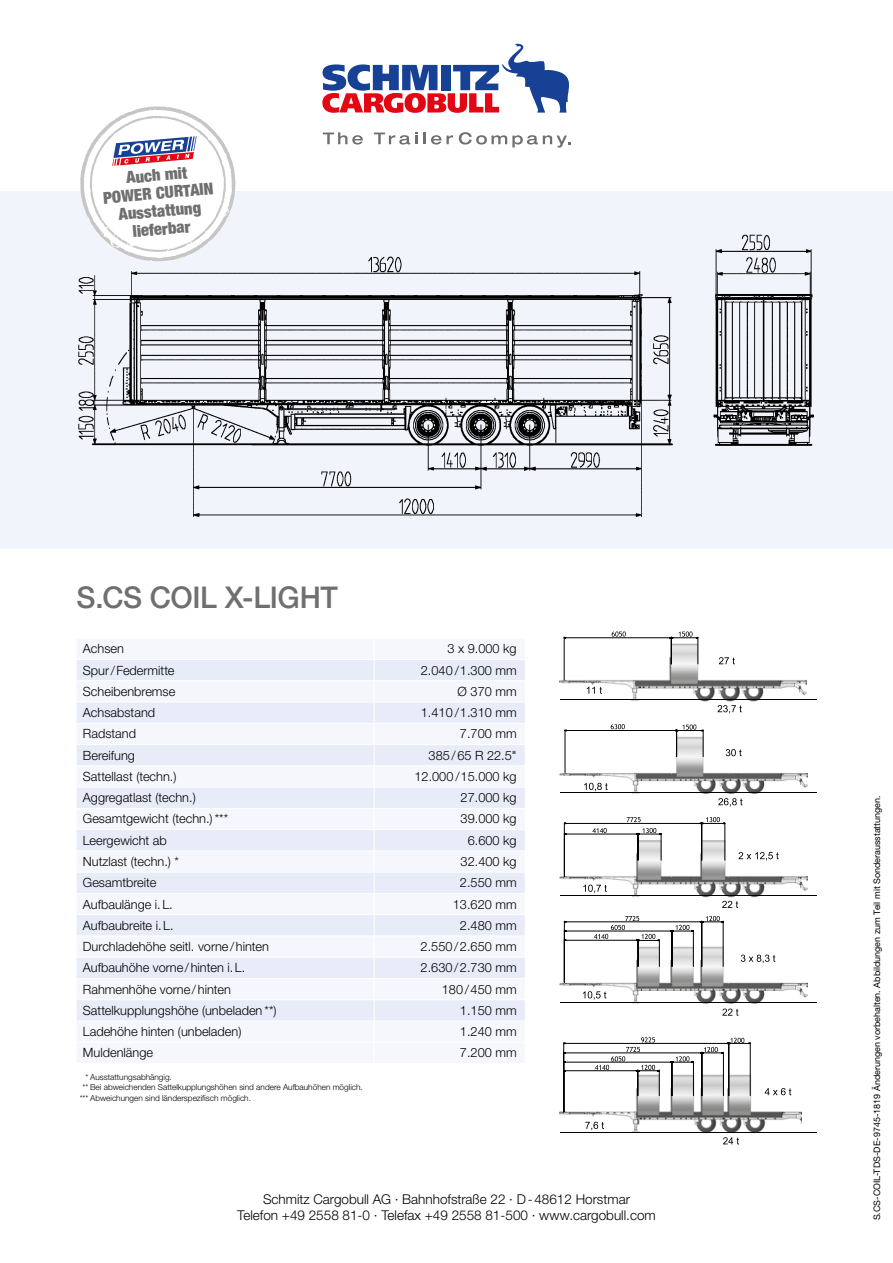
<style>
.page{position:relative;width:893px;height:1263px;background:#fff}
.page>*{position:absolute;margin:0;border:0;box-sizing:border-box;transform-origin:0 0}
.t1{font:500 30px "Helvetica Neue LTW1 G";letter-spacing:-.015em;color:#706f6f}
.t2{font:900 condensed 16.5px/18px "Helvetica Neue LTW1 G";color:#706f6f;text-align:center}
.t3{font:300 13.5px/16.5px "Helvetica Neue LTW1 G";color:#000;text-align:center}
.t4{font:300 12.75px "Helvetica Neue LTW1 G";color:#000}
.t5{font:9px "Helvetica Neue LTW1 G";color:#000}
.t6{font:300 8.25px "Helvetica Neue LTW1 G";color:#000}
</style>
<div class="page">
<div style="left:0;top:191px;width:893px;height:358px;background:#f2f4fb"></div>
<img style="left:78px;top:234px;width:736px;height:283px">
<img style="left:560px;top:639px;width:246px;height:63px">
<img style="left:560px;top:731px;width:247px;height:63px">
<img style="left:560px;top:835px;width:247px;height:69px">
<img style="left:560px;top:941px;width:247px;height:70px">
<img style="left:560px;top:1067px;width:242px;height:65px">
<hr style="left:564px;top:637px;width:1px;height:43px;background:#000">
<hr style="left:566px;top:637px;width:104px;height:1px;background:#000">
<svg style="left:719px;top:657px;width:16px;height:7px"></svg>
<svg style="left:587px;top:687px;width:15px;height:7px"></svg>
<svg style="left:717px;top:705px;width:25px;height:9px"></svg>
<svg style="left:612px;top:631px;width:14px;height:6px"></svg>
<svg style="left:670px;top:631px;width:29px;height:33px"></svg>
<hr style="left:565px;top:730px;width:1px;height:43px;background:#000">
<hr style="left:566px;top:730px;width:109px;height:1px;background:#000">
<svg style="left:726px;top:749px;width:16px;height:7px"></svg>
<svg style="left:584px;top:783px;width:24px;height:8px"></svg>
<svg style="left:718px;top:798px;width:25px;height:9px"></svg>
<svg style="left:611px;top:724px;width:14px;height:5px"></svg>
<svg style="left:675px;top:724px;width:29px;height:33px"></svg>
<hr style="left:566px;top:834px;width:70px;height:1px;background:#000">
<hr style="left:725px;top:823px;width:1px;height:37px;background:#000">
<hr style="left:564px;top:823px;width:1px;height:53px;background:#000">
<hr style="left:701px;top:823px;width:1px;height:37px;background:#000">
<hr style="left:566px;top:823px;width:134px;height:1px;background:#000">
<svg style="left:738px;top:852px;width:41px;height:8px"></svg>
<svg style="left:583px;top:884px;width:24px;height:9px"></svg>
<svg style="left:722px;top:901px;width:16px;height:7px"></svg>
<svg style="left:592px;top:828px;width:15px;height:5px"></svg>
<svg style="left:636px;top:828px;width:26px;height:32px"></svg>
<svg style="left:700px;top:817px;width:25px;height:7px"></svg>
<svg style="left:627px;top:817px;width:14px;height:5px"></svg>
<hr style="left:566px;top:940px;width:71px;height:1px;background:#000">
<hr style="left:566px;top:931px;width:105px;height:1px;background:#000">
<hr style="left:723px;top:921px;width:1px;height:45px;background:#000">
<hr style="left:564px;top:921px;width:1px;height:61px;background:#000">
<hr style="left:701px;top:921px;width:1px;height:45px;background:#000">
<hr style="left:566px;top:921px;width:134px;height:1px;background:#000">
<hr style="left:693px;top:930px;width:1px;height:36px;background:#000">
<hr style="left:672px;top:930px;width:1px;height:36px;background:#000">
<svg style="left:741px;top:955px;width:34px;height:8px"></svg>
<svg style="left:583px;top:991px;width:23px;height:9px"></svg>
<svg style="left:722px;top:1008px;width:16px;height:8px"></svg>
<svg style="left:700px;top:916px;width:23px;height:7px"></svg>
<svg style="left:594px;top:916px;width:66px;height:50px"></svg>
<svg style="left:670px;top:925px;width:23px;height:7px"></svg>
<hr style="left:560px;top:700px;width:256px;height:1px;background:#000">
<hr style="left:560px;top:792px;width:256px;height:1px;background:#000">
<hr style="left:560px;top:896px;width:256px;height:1px;background:#000">
<hr style="left:560px;top:1002px;width:256px;height:1px;background:#000">
<hr style="left:560px;top:1132px;width:256px;height:1px;background:#000">
<hr style="left:693px;top:1061px;width:1px;height:35px;background:#000">
<hr style="left:723px;top:1052px;width:1px;height:44px;background:#000">
<hr style="left:750px;top:1043px;width:1px;height:53px;background:#000">
<hr style="left:563px;top:1043px;width:1px;height:69px;background:#000">
<hr style="left:728px;top:1043px;width:1px;height:53px;background:#000">
<hr style="left:565px;top:1043px;width:162px;height:1px;background:#000">
<hr style="left:702px;top:1052px;width:1px;height:44px;background:#000">
<hr style="left:565px;top:1053px;width:135px;height:1px;background:#000">
<hr style="left:672px;top:1061px;width:1px;height:35px;background:#000">
<hr style="left:565px;top:1062px;width:105px;height:1px;background:#000">
<hr style="left:565px;top:1070px;width:71px;height:1px;background:#000">
<svg style="left:765px;top:1088px;width:26px;height:7px"></svg>
<svg style="left:585px;top:1122px;width:19px;height:8px"></svg>
<svg style="left:723px;top:1137px;width:16px;height:7px"></svg>
<svg style="left:670px;top:1056px;width:23px;height:7px"></svg>
<svg style="left:595px;top:1037px;width:65px;height:59px"></svg>
<svg style="left:700px;top:1038px;width:50px;height:16px"></svg>
<svg style="left:77px;top:660px;width:448px;height:361px"></svg>
<svg style="left:80px;top:106px;width:155px;height:155px"></svg>
<svg style="left:323px;top:132px;width:40px;height:13px"></svg>
<svg style="left:374px;top:132px;width:43px;height:13px"></svg>
<svg style="left:424px;top:132px;width:29px;height:13px"></svg>
<svg style="left:459px;top:132px;width:112px;height:16px"></svg>
<svg style="left:322px;top:44px;width:247px;height:69px"></svg>
<p class="t2" style="left:101px;top:171px;width:112px;rotate:-5deg">Auch mit<br>POWER CURTAIN<br>Ausstattung lieferbar</p>
<h1 class="t1" style="left:77px;top:579px;width:263px">S.CS COIL X-LIGHT</h1>
<p class="t4" style="left:83px;top:641px;width:43px">Achsen</p>
<p class="t4" style="left:447px;top:641px;width:71px">3 x 9.000 kg</p>
<p class="t4" style="left:83px;top:662px;width:93px">Spur / Federmitte</p>
<p class="t4" style="left:421px;top:662px;width:97px">2.040 / 1.300 mm</p>
<p class="t4" style="left:83px;top:684px;width:94px">Scheibenbremse</p>
<p class="t4" style="left:458px;top:684px;width:61px">Ø 370 mm</p>
<p class="t4" style="left:83px;top:705px;width:74px">Achsabstand</p>
<p class="t4" style="left:421px;top:705px;width:97px">1.410 / 1.310 mm</p>
<p class="t4" style="left:83px;top:726px;width:55px">Radstand</p>
<p class="t4" style="left:460px;top:726px;width:58px">7.700 mm</p>
<p class="t4" style="left:83px;top:747px;width:54px">Bereifung</p>
<p class="t4" style="left:429px;top:747px;width:90px">385 / 65 R 22.5"</p>
<p class="t4" style="left:83px;top:769px;width:95px">Sattellast (techn.)</p>
<p class="t4" style="left:414px;top:769px;width:104px">12.000 / 15.000 kg</p>
<p class="t4" style="left:83px;top:790px;width:114px">Aggregatlast (techn.)</p>
<p class="t4" style="left:461px;top:790px;width:57px">27.000 kg</p>
<p class="t4" style="left:83px;top:811px;width:147px">Gesamtgewicht (techn.) ***</p>
<p class="t4" style="left:461px;top:811px;width:57px">39.000 kg</p>
<p class="t4" style="left:83px;top:832px;width:85px">Leergewicht ab</p>
<p class="t4" style="left:468px;top:832px;width:50px">6.600 kg</p>
<p class="t4" style="left:83px;top:854px;width:98px">Nutzlast (techn.) *</p>
<p class="t4" style="left:461px;top:854px;width:57px">32.400 kg</p>
<p class="t4" style="left:83px;top:875px;width:75px">Gesamtbreite</p>
<p class="t4" style="left:460px;top:875px;width:58px">2.550 mm</p>
<p class="t4" style="left:83px;top:896px;width:91px">Aufbaulänge i. L.</p>
<p class="t4" style="left:453px;top:896px;width:65px">13.620 mm</p>
<p class="t4" style="left:83px;top:917px;width:92px">Aufbaubreite i. L.</p>
<p class="t4" style="left:460px;top:917px;width:58px">2.480 mm</p>
<p class="t4" style="left:83px;top:939px;width:188px">Durchladehöhe seitl. vorne / hinten</p>
<p class="t4" style="left:421px;top:939px;width:98px">2.550 / 2.650 mm</p>
<p class="t4" style="left:83px;top:960px;width:164px">Aufbauhöhe vorne / hinten i. L.</p>
<p class="t4" style="left:421px;top:960px;width:98px">2.630 / 2.730 mm</p>
<p class="t4" style="left:83px;top:981px;width:150px">Rahmenhöhe vorne / hinten</p>
<p class="t4" style="left:442px;top:981px;width:76px">180 / 450 mm</p>
<p class="t4" style="left:83px;top:1002px;width:195px">Sattelkupplungshöhe (unbeladen **)</p>
<p class="t4" style="left:460px;top:1002px;width:58px">1.150 mm</p>
<p class="t4" style="left:83px;top:1024px;width:160px">Ladehöhe hinten (unbeladen)</p>
<p class="t4" style="left:460px;top:1024px;width:58px">1.240 mm</p>
<p class="t4" style="left:83px;top:1045px;width:72px">Muldenlänge</p>
<p class="t4" style="left:460px;top:1045px;width:58px">7.200 mm</p>
<p class="t6" style="left:86px;top:1072px;width:88px">* Ausstattungsabhängig.</p>
<p class="t6" style="left:83px;top:1082px;width:282px">** Bei abweichenden Sattelkupplungshöhen sind andere Aufbauhöhen möglich.</p>
<p class="t6" style="left:80px;top:1093px;width:173px">*** Abweichungen sind länderspezifisch möglich.</p>
<p class="t3" style="left:237px;top:1191px;width:420px">Schmitz Cargobull AG · Bahnhofstraße 22 · D - 48612 Horstmar<br>Telefon +49 2558 81-0 · Telefax +49 2558 81-500 · www.cargobull.com</p>
<p class="t5" style="left:871px;top:1220px;width:427px;rotate:-90deg">S.CS-COIL-TDS-DE-9745-1819 Änderungen vorbehalten. Abbildungen zum Teil mit Sonderausstattungen.</p>
</div>
